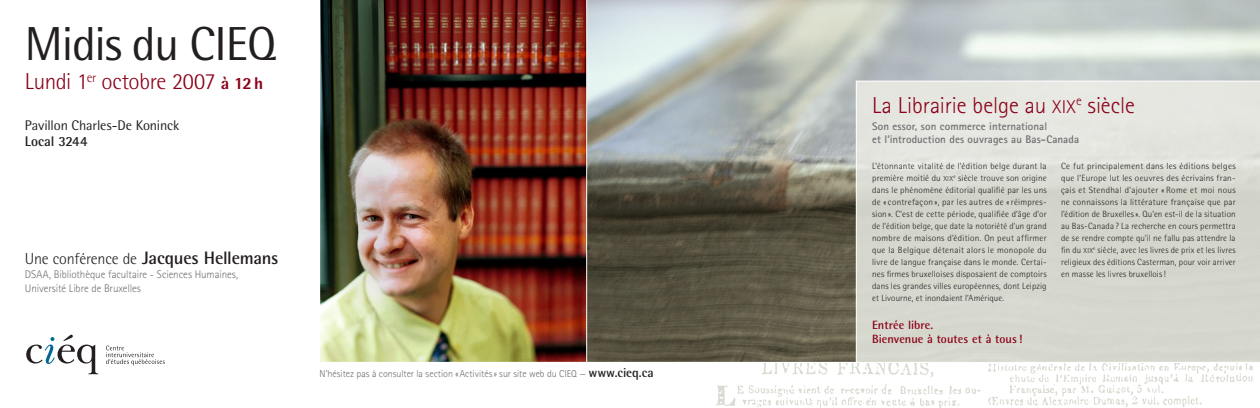
<style>
.page{position:relative;width:1260px;height:408px;background:#fff}
.page>*{position:absolute;margin:0;border:0;box-sizing:border-box;transform-origin:0 0}
.t1{font:47.7px "Rotis Semi Sans";letter-spacing:-.025em;color:#231f20}
.t2{font:300 23px "Rotis Sans Serif";letter-spacing:-.005em;color:#8b0018}
.t3{font:300 23px "Rotis Semi Sans";letter-spacing:-.015em;color:#8b0018}
.t4{font:700 18px "Rotis Semi Sans";letter-spacing:-.015em;color:#231f20}
.t5{font:14px "Rotis Semi Sans";letter-spacing:-.01em;color:#231f20}
.t6{font:700 14px "Rotis Semi Sans";color:#231f20}
.t7{font:700 12px/14px "Rotis Semi Sans";letter-spacing:.005em;color:#8b0018}
.t8{font:700 11px/13px "Rotis Sans Serif";letter-spacing:.005em;color:#6d6f71}
.t9{font:300 11px/14px "Rotis Sans Serif";letter-spacing:-.005em;color:#6d6f71}
.t10{font:300 10px "Rotis Sans Serif";color:#6d6f71}
.t11{font:300 9px/12px "Rotis Semi Sans";letter-spacing:.015em;color:#231f20;text-align:justify}
.s1{font-weight:800;font-size:17px}
.s2{font-weight:300;font-size:16px}
.s3{font-family:"Rotis Semi Sans";font-weight:700;font-size:13px;color:#231f20}
.s4{font-family:"Rotis Sans Serif Light SC800";font-weight:400;font-size:18.4px}
.s5{font-family:"Rotis Semi Sans Light SC800";font-weight:400;font-size:7.2px}
</style>
<div class="page">
<img style="left:716px;top:363px;width:265px;height:44px">
<img style="left:988px;top:363px;width:265px;height:44px">
<svg style="left:588px;top:0;width:672px;height:362px;background:#969990"></svg>
<img style="left:320px;top:0;width:268px;height:362px">
<svg style="left:26px;top:334px;width:72px;height:40px"></svg>
<svg style="left:106px;top:345px;width:59px;height:20px"></svg>
<svg style="left:855px;top:80px;width:405px;height:282px;background:#dadbd2"></svg>
<h1 class="t1" style="left:25px;top:16px;width:253px">Midis du CIEQ</h1>
<h2 class="t3" style="left:25px;top:68px;width:240px">Lundi 1<sup>er</sup> octobre 2007 <span class="s1">à 12h</span></h2>
<h3 class="t5" style="left:25px;top:117px;width:156px">Pavillon Charles-De Koninck</h3>
<h3 class="t6" style="left:25px;top:132px;width:64px">Local 3244</h3>
<h3 class="t4" style="left:25px;top:246px;width:255px"><span class="s2">Une conférence de</span> Jacques Hellemans</h3>
<p class="t9" style="left:25px;top:267px;width:215px">DSAA, Bibliothèque facultaire - Sciences Humaines,<br>Université Libre de Bruxelles</p>
<p class="t10" style="left:320px;top:367px;width:336px">N’hésitez pas à consulter la section «Activités» sur site web du CIEQ — <span class="s3">www.cieq.ca</span></p>
<h2 class="t2" style="left:872px;top:92px;width:264px">La Librairie belge au <span class="s4">xix</span><sup>e</sup> siècle</h2>
<p class="t8" style="left:872px;top:120px;width:209px">Son essor, son commerce international<br>et l’introduction des ouvrages au Bas-Canada</p>
<p class="t11" style="left:872px;top:160px;width:176px">L’étonnante vitalité de l’édition belge durant la première moitié du <span class="s5">XIX</span><sup>e</sup> siècle trouve son origine dans le phénomène éditorial qualifié par les uns de « contrefaçon », par les autres de « réimpres&shy;sion ». C’est de cette période, qualifiée d’âge d’or de l’édition belge, que date la notoriété d’un grand nombre de maisons d’édition. On peut affirmer que la Belgique détenait alors le monopole du livre de langue française dans le monde. Certai&shy;nes firmes bruxelloises disposaient de comptoirs dans les grandes villes européennes, dont Leipzig et Livourne, et inondaient l’Amérique.</p>
<p class="t11" style="left:1061px;top:160px;width:176px">Ce fut principalement dans les éditions belges que l’Europe lut les oeuvres des écrivains fran&shy;çais et Stendhal d’ajouter « Rome et moi nous ne connaissons la littérature française que par l’édition de Bruxelles». Qu’en est-il de la situation au Bas-Canada ? La recherche en cours permettra de se rendre compte qu’il ne fallu pas attendre la fin du <span class="s5">XIX</span><sup>e</sup> siècle, avec les livres de prix et les livres religieux des éditions Casterman, pour voir arriver en masse les livres bruxellois!</p>
<h3 class="t7" style="left:872px;top:317px;width:152px">Entrée libre.<br>Bienvenue à toutes et à tous !</h3>
</div>
